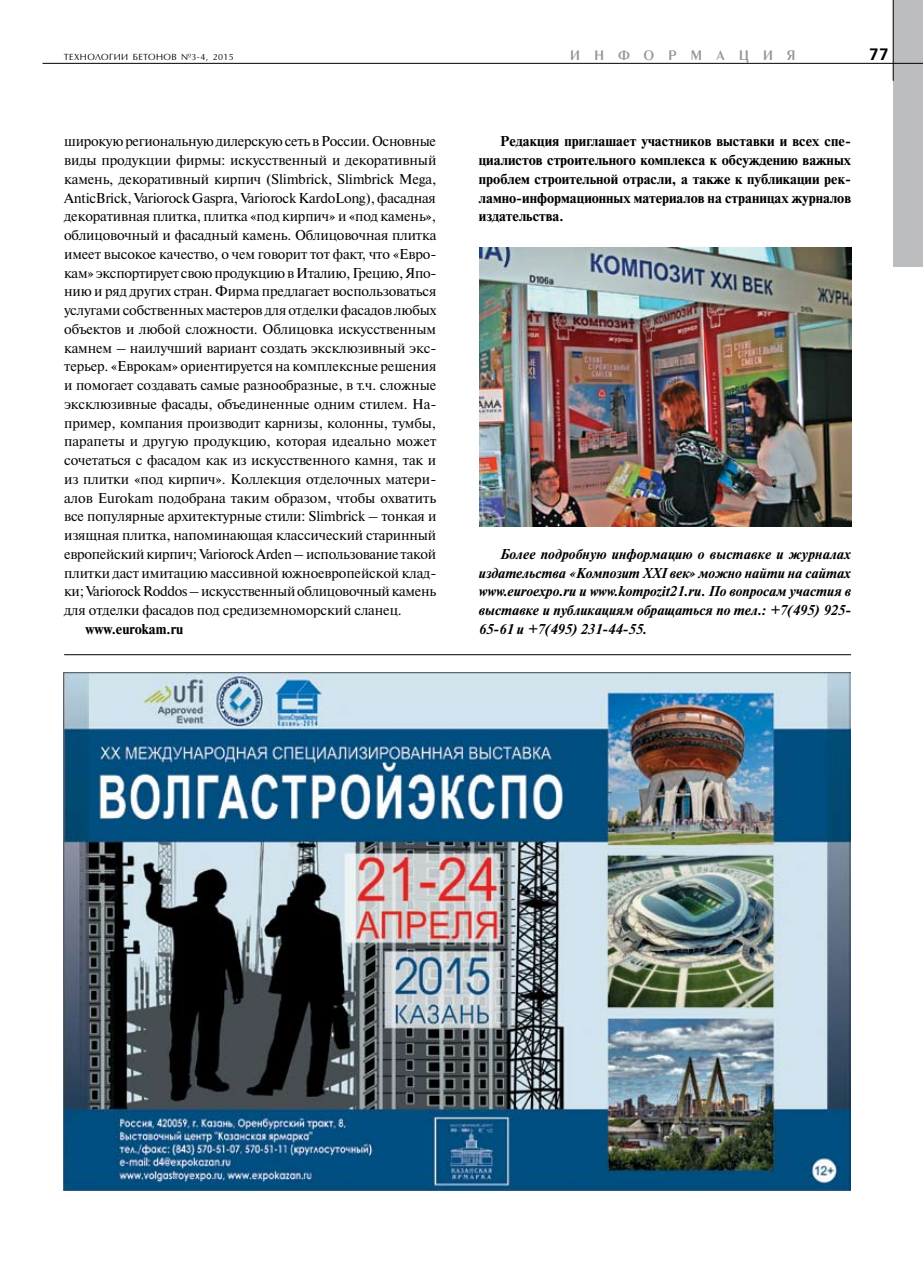
<style>
.page{position:relative;width:923px;height:1263px;background:#fff}
.page>*{position:absolute;margin:0;border:0;box-sizing:border-box;transform-origin:0 0}
.t1{font:700 16.5px "Free Set C";color:#000}
.t2{font:14.55px "Penta Demi";letter-spacing:.985em;color:#939598}
.t3{font:14.25px/18.8px "Newton C";letter-spacing:-.01em;color:#000;text-align:justify}
.t4{font:700 14.25px/18.8px "Newton C";color:#000;text-align:justify}
.t5{font:italic 700 14.25px/18.8px "Newton C";color:#000;text-align:justify}
.t6{font:9px "AG Opus";letter-spacing:.045em;color:#000}
</style>
<div class="page">
<div style="left:893px;top:0;width:30px;height:267px;background:#bcbdbf"></div>
<img style="left:479px;top:247px;width:372px;height:279px">
<hr style="left:64px;top:654px;width:787px;height:1px;background:#000">
<img style="left:64px;top:673px;width:786px;height:518px">
<hr style="left:893px;top:0;width:1px;height:81px;background:#000">
<hr style="left:43px;top:63px;width:880px;height:1px;background:#000">
<p class="t6" style="left:64px;top:51px;width:172px">ТЕХНОЛОГИИ БЕТОНОВ №3-4, 2015</p>
<p class="t2" style="left:570px;top:48px;width:227px">ИНФОРМАЦИЯ</p>
<p class="t1" style="left:868px;top:45px;width:10px">77</p>
<p class="t3" style="left:64px;top:132px;width:374px">широкую региональную дилерскую сеть в России. Основные виды продукции фирмы: искусственный и декоративный камень, декоративный кирпич (Slimbrick, Slimbrick Mega, AnticBrick, Variorock Gaspra, Variorock KardoLong), фасадная декоративная плитка, плитка «под кирпич» и «под камень», облицовочный и фасадный камень. Облицовочная плитка имеет высокое качество, о чем говорит тот факт, что «Евро&shy;кам» экспортирует свою продукцию в Италию, Грецию, Япо&shy;нию и ряд других стран. Фирма предлагает воспользоваться услугами собственных мастеров для отделки фасадов любых объектов и любой сложности. Облицовка искусственным камнем – наилучший вариант создать эксклюзивный экс&shy;терьер. «Еврокам» ориентируется на комплексные решения и помогает создавать самые разнообразные, в т.ч. сложные эксклюзивные фасады, объединенные одним стилем. На&shy;пример, компания производит карнизы, колонны, тумбы, парапеты и другую продукцию, которая идеально может сочетаться с фасадом как из искусственного камня, так и из плитки «под кирпич». Коллекция отделочных матери&shy;алов Eurokam подобрана таким образом, чтобы охватить все популярные архитектурные стили: Slimbrick – тонкая и изящная плитка, напоминающая классический старинный европейский кирпич; Variorock Arden – использование такой плитки даст имитацию массивной южноевропейской клад&shy;ки; Variorock Roddos – искусственный облицовочный камень для отделки фасадов под средиземноморский сланец.</p>
<p class="t4" style="left:85px;top:620px;width:99px">www.eurokam.ru</p>
<p class="t4" style="left:479px;top:132px;width:374px;text-indent:21px">Редакция приглашает участников выставки и всех спе&shy;циалистов строительного комплекса к обсуждению важных проблем строительной отрасли, а также к публикации рек&shy;ламно-информационных материалов на страницах журналов издательства.</p>
<p class="t5" style="left:479px;top:545px;width:374px;text-indent:21px">Более подробную информацию о выставке и журналах издательства «Композит XXI век» можно найти на сайтах www.euroexpo.ru и www.kompozit21.ru. По вопросам участия в выставке и публикациям обращаться по тел.: +7(495) 925- 65-61 и +7(495) 231-44-55.</p>
</div>
